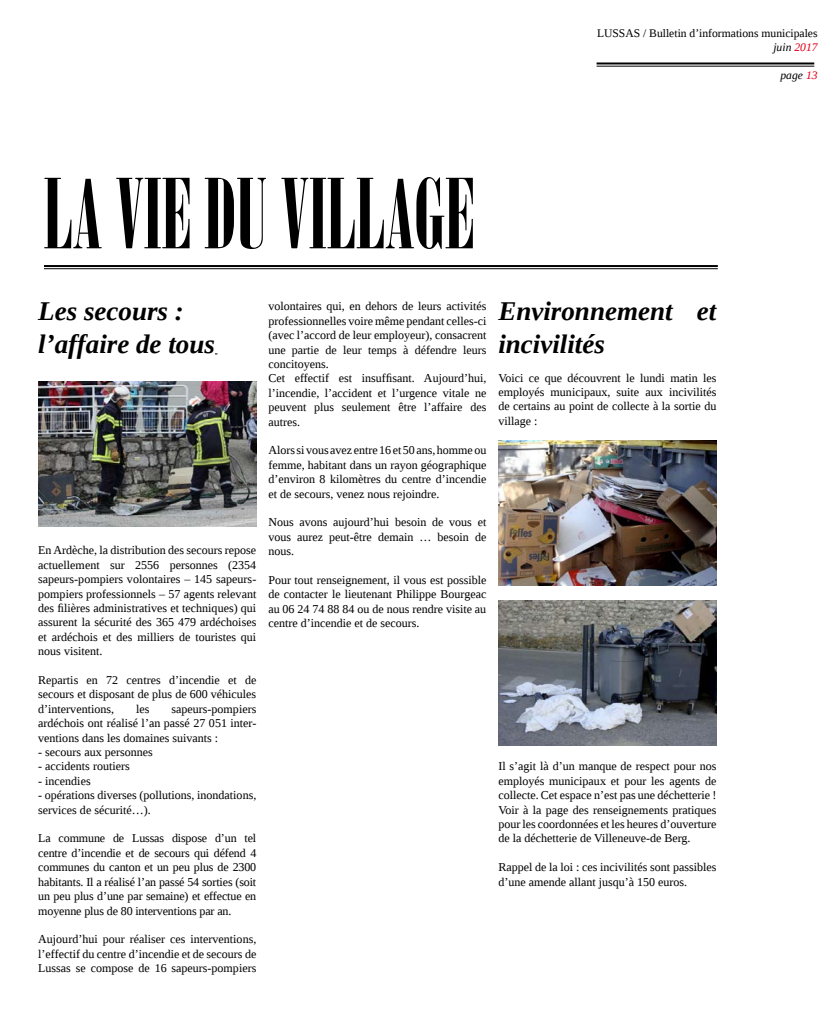
<style>
.page{position:relative;width:837px;height:1018px;background:#fff}
.page>*{position:absolute;margin:0;border:0;box-sizing:border-box;transform-origin:0 0}
.t1{font:96px "Bodoni MT Poster Compressed";color:#000}
.t2{font:italic 700 27px/32.4px "Liberation Serif";color:#000}
.t3{font:12px/14.4px "Liberation Serif";color:#000;text-align:justify}
.t4{font:11.6px/13.9px "Liberation Serif";color:#000;text-align:right}
.t5{font:italic 11.6px "Liberation Serif";color:#000}
.s1{font-style:italic}
.s2{font-style:italic;color:#e2001a}
.s3{color:#e2001a}
</style>
<div class="page">
<img style="left:38px;top:381px;width:218px;height:146px">
<img style="left:498px;top:441px;width:218px;height:145px">
<img style="left:498px;top:600px;width:218px;height:146px">
<hr style="left:44px;top:265px;width:673px;height:2px;background:#000">
<hr style="left:44px;top:268px;width:673px;height:1px;background:#000">
<hr style="left:596px;top:62px;width:218px;height:2px;background:#000">
<hr style="left:596px;top:66px;width:218px;height:1px;background:#000">
<p class="t4" style="left:596px;top:26px;width:222px">LUSSAS / Bulletin d’informations municipales <span class="s1">juin</span> <span class="s2">2017</span></p>
<p class="t5" style="left:780px;top:68px;width:39px">page <span class="s3">13</span></p>
<h1 class="t1" style="left:44px;top:159px;width:432px">LA VIE DU VILLAGE</h1>
<h2 class="t2" style="left:38px;top:295px;width:178px">Les secours : l’affaire de tous</h2>
<p class="t3" style="left:38px;top:543px;width:219px">En Ardèche, la distribution des secours repose actuellement sur 2556 personnes (2354 sapeurs-pompiers volontaires – 145 sapeurs&shy;pompiers professionnels – 57 agents relevant des filières administratives et techniques) qui assurent la sécurité des 365 479 ardéchoises et ardéchois et des milliers de touristes qui nous visitent.</p>
<p class="t3" style="left:38px;top:673px;width:219px">Repartis en 72 centres d’incendie et de secours et disposant de plus de 600 véhicules d’interventions,</p>
<p class="t3" style="left:136px;top:701px;width:15px">les</p>
<p class="t3" style="left:38px;top:701px;width:219px;text-indent:133px">sapeurs-pompiers ardéchois ont réalisé l’an passé 27 051 inter&shy;ventions dans les domaines suivants :</p>
<p class="t3" style="left:38px;top:745px;width:116px">- secours aux personnes</p>
<p class="t3" style="left:38px;top:759px;width:93px">- accidents routiers</p>
<p class="t3" style="left:38px;top:773px;width:54px">- incendies</p>
<p class="t3" style="left:38px;top:788px;width:219px">- opérations diverses (pollutions, inondations, services de sécurité…).</p>
<p class="t3" style="left:38px;top:831px;width:219px">La commune de Lussas dispose d’un tel centre d’incendie et de secours qui défend 4 communes du canton et un peu plus de 2300 habitants. Il a réalisé l’an passé 54 sorties (soit un peu plus d’une par semaine) et effectue en moyenne plus de 80 interventions par an.</p>
<p class="t3" style="left:38px;top:932px;width:219px">Aujourd’hui pour réaliser ces interventions, l’effectif du centre d’incendie et de secours de Lussas se compose de 16 sapeurs-pompiers</p>
<p class="t3" style="left:268px;top:299px;width:219px;text-align:left">volontaires qui, en dehors de leurs activités professionnelles voire même pendant celles-ci (avec l’accord de leur employeur), consacrent une partie de leur temps à défendre leurs concitoyens.<br>Cet effectif est insuffisant. Aujourd’hui, l’incendie, l’accident et l’urgence vitale ne peuvent plus seulement être l’affaire des autres.</p>
<p class="t3" style="left:268px;top:443px;width:219px">Alors si vous avez entre 16 et 50 ans, homme ou femme, habitant dans un rayon géographique d’environ 8 kilomètres du centre d’incendie et de secours, venez nous rejoindre.</p>
<p class="t3" style="left:268px;top:515px;width:219px">Nous avons aujourd’hui besoin de vous et vous aurez peut-être demain … besoin de nous.</p>
<p class="t3" style="left:268px;top:573px;width:219px">Pour tout renseignement, il vous est possible de contacter le lieutenant Philippe Bourgeac au 06 24 74 88 84 ou de nous rendre visite au centre d’incendie et de secours.</p>
<h2 class="t2" style="left:498px;top:295px;width:219px">Environnement et incivilités</h2>
<p class="t3" style="left:498px;top:370px;width:219px">Voici ce que découvrent le lundi matin les employés municipaux, suite aux incivilités de certains au point de collecte à la sortie du village :</p>
<p class="t3" style="left:498px;top:759px;width:219px">Il s’agit là d’un manque de respect pour nos employés municipaux et pour les agents de collecte. Cet espace n’est pas une déchetterie !<br>Voir à la page des renseignements pratiques pour les coordonnées et les heures d’ouverture de la déchetterie de Villeneuve-de Berg.</p>
<p class="t3" style="left:498px;top:860px;width:219px">Rappel de la loi : ces incivilités sont passibles d’une amende allant jusqu’à 150 euros.</p>
</div>
